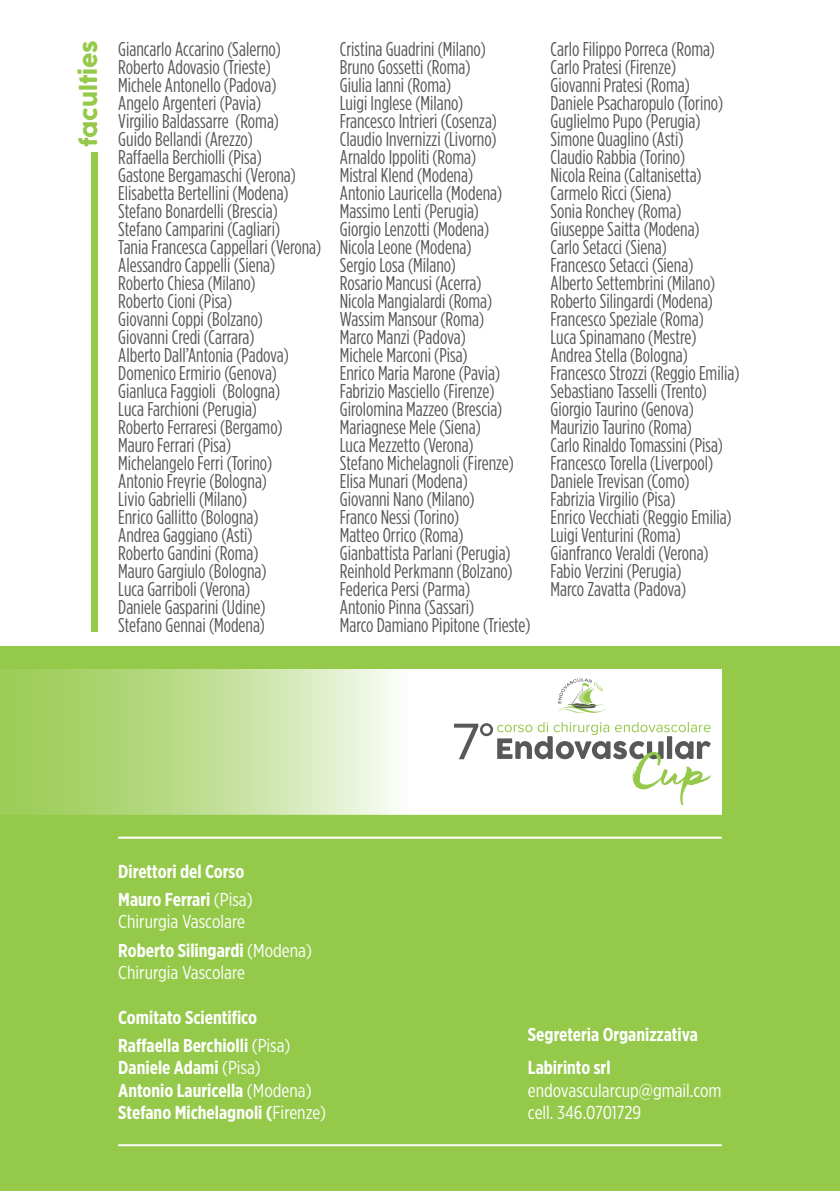
<style>
.page{position:relative;width:840px;height:1191px;background:#fff}
.page>*{position:absolute;margin:0;border:0;box-sizing:border-box;transform-origin:0 0}
.t1{font:22px "COCOGOOSE";color:#94c94a}
.t2{font:20px/18px "Gotham Condensed";color:#57585a}
.t3{font:700 18.8px/28.2px "Gotham X Narrow";color:#fff}
.t4{font:18.8px/28.2px "Gotham X Narrow";color:#fff}
.s1{font-weight:400}
.s2{font-weight:700}
</style>
<div class="page">
<div style="left:0;top:646px;width:839px;height:545px;background:#94c94a"></div>
<svg style="left:0;top:669px;width:721px;height:145px;background:#d3e8b5"></svg>
<hr style="left:118px;top:836px;width:603px;height:2px;background:#fff">
<hr style="left:118px;top:1144px;width:603px;height:2px;background:#fff">
<div style="left:91px;top:152px;width:6px;height:479px;background:#94c94a"></div>
<svg style="left:558px;top:678px;width:48px;height:35px;background:#e1e9d8"></svg>
<svg style="left:454px;top:722px;width:256px;height:83px;background:#e3e7df"></svg>
<p class="t1" style="left:73px;top:147px;width:109px;rotate:-90deg">faculties</p>
<p class="t2" style="left:118px;top:39px;width:204px">Giancarlo Accarino (Salerno)<br>Roberto Adovasio (Trieste)<br>Michele Antonello (Padova)<br>Angelo Argenteri (Pavia)<br>Virgilio Baldassarre (Roma)<br>Guido Bellandi (Arezzo)<br>Raffaella Berchiolli (Pisa)<br>Gastone Bergamaschi (Verona)<br>Elisabetta Bertellini (Modena)<br>Stefano Bonardelli (Brescia)<br>Stefano Camparini (Cagliari)<br>Tania Francesca Cappellari (Verona)<br>Alessandro Cappelli (Siena)<br>Roberto Chiesa (Milano)<br>Roberto Cioni (Pisa)<br>Giovanni Coppi (Bolzano)<br>Giovanni Credi (Carrara)<br>Alberto Dall’Antonia (Padova)<br>Domenico Ermirio (Genova)<br>Gianluca Faggioli (Bologna)<br>Luca Farchioni (Perugia)<br>Roberto Ferraresi (Bergamo)<br>Mauro Ferrari (Pisa)<br>Michelangelo Ferri (Torino)<br>Antonio Freyrie (Bologna)<br>Livio Gabrielli (Milano)<br>Enrico Gallitto (Bologna)<br>Andrea Gaggiano (Asti)<br>Roberto Gandini (Roma)<br>Mauro Gargiulo (Bologna)<br>Luca Garriboli (Verona)<br>Daniele Gasparini (Udine)<br>Stefano Gennai (Modena)</p>
<p class="t2" style="left:339px;top:39px;width:192px">Cristina Guadrini (Milano)<br>Bruno Gossetti (Roma)<br>Giulia Ianni (Roma)<br>Luigi Inglese (Milano)<br>Francesco Intrieri (Cosenza)<br>Claudio Invernizzi (Livorno)<br>Arnaldo Ippoliti (Roma)<br>Mistral Klend (Modena)<br>Antonio Lauricella (Modena)<br>Massimo Lenti (Perugia)<br>Giorgio Lenzotti (Modena)<br>Nicola Leone (Modena)<br>Sergio Losa (Milano)<br>Rosario Mancusi (Acerra)<br>Nicola Mangialardi (Roma)<br>Wassim Mansour (Roma)<br>Marco Manzi (Padova)<br>Michele Marconi (Pisa)<br>Enrico Maria Marone (Pavia)<br>Fabrizio Masciello (Firenze)<br>Girolomina Mazzeo (Brescia)<br>Mariagnese Mele (Siena)<br>Luca Mezzetto (Verona)<br>Stefano Michelagnoli (Firenze)<br>Elisa Munari (Modena)<br>Giovanni Nano (Milano)<br>Franco Nessi (Torino)<br>Matteo Orrico (Roma)<br>Gianbattista Parlani (Perugia)<br>Reinhold Perkmann (Bolzano)<br>Federica Persi (Parma)<br>Antonio Pinna (Sassari)<br>Marco Damiano Pipitone (Trieste)</p>
<p class="t2" style="left:550px;top:39px;width:190px">Carlo Filippo Porreca (Roma)<br>Carlo Pratesi (Firenze)<br>Giovanni Pratesi (Roma)<br>Daniele Psacharopulo (Torino)<br>Guglielmo Pupo (Perugia)<br>Simone Quaglino (Asti)<br>Claudio Rabbia (Torino)<br>Nicola Reina (Caltanisetta)<br>Carmelo Ricci (Siena)<br>Sonia Ronchey (Roma)<br>Giuseppe Saitta (Modena)<br>Carlo Setacci (Siena)<br>Francesco Setacci (Siena)<br>Alberto Settembrini (Milano)<br>Roberto Silingardi (Modena)<br>Francesco Speziale (Roma)<br>Luca Spinamano (Mestre)<br>Andrea Stella (Bologna)<br>Francesco Strozzi (Reggio Emilia)<br>Sebastiano Tasselli (Trento)<br>Giorgio Taurino (Genova)<br>Maurizio Taurino (Roma)<br>Carlo Rinaldo Tomassini (Pisa)<br>Francesco Torella (Liverpool)<br>Daniele Trevisan (Como)<br>Fabrizia Virgilio (Pisa)<br>Enrico Vecchiati (Reggio Emilia)<br>Luigi Venturini (Roma)<br>Gianfranco Veraldi (Verona)<br>Fabio Verzini (Perugia)<br>Marco Zavatta (Padova)</p>
<p class="t3" style="left:118px;top:857px;width:136px">Direttori del Corso<br>Mauro Ferrari <span class="s1">(Pisa)</span></p>
<p class="t4" style="left:118px;top:907px;width:195px">Chirurgia Vascolare<br><span class="s2">Roberto Silingardi</span> (Modena)</p>
<p class="t4" style="left:118px;top:958px;width:128px">Chirurgia Vascolare</p>
<p class="t3" style="left:118px;top:1003px;width:174px">Comitato Scientifico<br>Raffaella Berchiolli <span class="s1">(Pisa)</span></p>
<p class="t3" style="left:118px;top:1056px;width:209px;line-height:22.4px">Daniele Adami <span class="s1">(Pisa)<br></span>Antonio Lauricella <span class="s1">(Modena)<br></span>Stefano Michelagnoli (<span class="s1">Firenze)</span></p>
<p class="t3" style="left:527px;top:1017px;width:171px;line-height:33.4px">Segreteria Organizzativa<br>Labirinto srl</p>
<p class="t4" style="left:527px;top:1078px;width:195px;line-height:22.4px">endovascularcup@gmail.com cell. 346.0701729</p>
</div>
